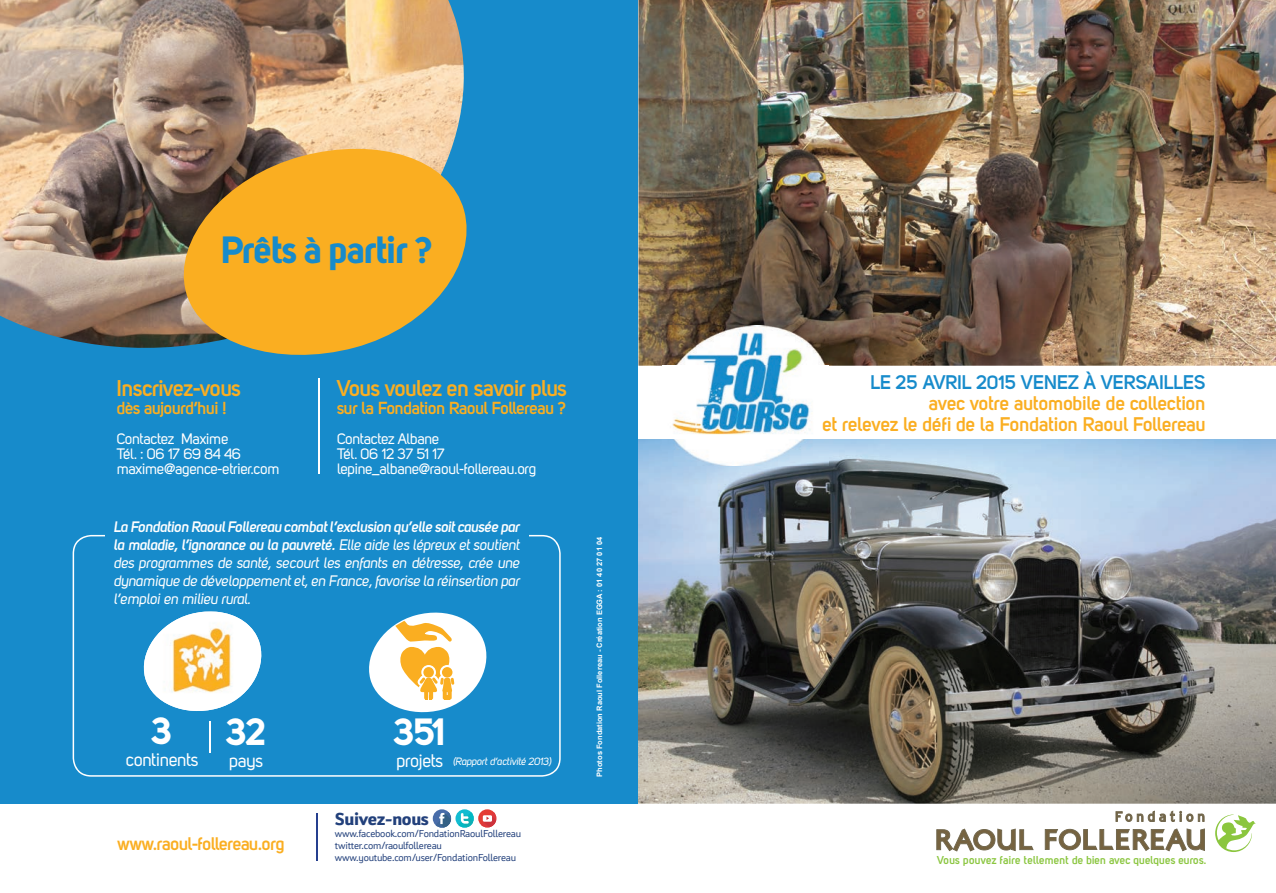
<style>
.page{position:relative;width:1276px;height:893px;background:#fff}
.page>*{position:absolute;margin:0;border:0;box-sizing:border-box;transform-origin:0 0}
.t1{font:37.5px "Uni Sans Bold";letter-spacing:-.025em;color:#178bcb}
.t2{font:37.5px "Uni Sans Bold";color:#fff}
.t3{font:700 22.5px "Uni Sans Semi";letter-spacing:-.025em;color:#faae21}
.t4{font:700 19.5px/21px "Uni Sans Semi";letter-spacing:-.01em;color:#faae21;text-align:right}
.t5{font:700 19.5px "Uni Sans Semi";letter-spacing:-.01em;color:#178bcb}
.t6{font:700 18px "Uni Sans Semi";letter-spacing:-.025em;color:#faae21}
.t7{font:18px "Uni Sans Regular";letter-spacing:-.025em;color:#fff}
.t8{font:700 18px "Insider";letter-spacing:-.02em;color:#22407b}
.t9{font:700 17.25px "Uni Sans Semi";letter-spacing:-.025em;color:#faae21}
.t10{font:15px/18px "Uni Sans Regular Italic";letter-spacing:-.025em;color:#fff;text-align:justify}
.t11{font:15px/18px "Uni Sans Semi Bold Italic";letter-spacing:-.025em;color:#fff}
.t12{font:15px/15px "Uni Sans Regular";letter-spacing:-.025em;color:#fff}
.t13{font:700 11.25px "Uni Sans Semi";color:#8bc640}
.t14{font:10.5px/12px "Insider";letter-spacing:-.02em;color:#22407b}
.t15{font:10.5px "Uni Sans Regular Italic";letter-spacing:-.025em;color:#fff}
.t16{font:700 7.5px "Arial";color:#fff}
.s1{font-family:"Uni Sans Regular Italic"}
</style>
<div class="page">
<div style="left:0;top:0;width:638px;height:804px;background:#178bcb"></div>
<img style="left:0;top:0;width:464px;height:348px">
<img style="left:638px;top:439px;width:638px;height:365px">
<img style="left:638px;top:0;width:638px;height:366px">
<svg style="left:172px;top:136px;width:295px;height:219px;background:#cb9e3f"></svg>
<svg style="left:73px;top:535px;width:488px;height:242px"></svg>
<div style="left:105px;top:512px;width:423px;height:103px;background:#178bcb"></div>
<svg style="left:138px;top:611px;width:129px;height:106px"></svg>
<img style="left:140px;top:612px;width:122px;height:100px">
<svg style="left:363px;top:612px;width:129px;height:106px"></svg>
<hr style="left:209px;top:721px;width:1px;height:32px;background:#fff">
<hr style="left:318px;top:379px;width:2px;height:95px;background:#fff">
<hr style="left:316px;top:814px;width:2px;height:47px;background:#253f8e">
<img style="left:663px;top:326px;width:166px;height:139px">
<svg style="left:1115px;top:811px;width:89px;height:11px"></svg>
<svg style="left:936px;top:829px;width:97px;height:22px"></svg>
<svg style="left:1045px;top:829px;width:159px;height:22px"></svg>
<svg style="left:1215px;top:814px;width:40px;height:38px"></svg>
<svg style="left:433px;top:809px;width:18px;height:19px"></svg>
<svg style="left:435px;top:812px;width:16px;height:16px"></svg>
<svg style="left:455px;top:809px;width:19px;height:19px"></svg>
<svg style="left:458px;top:812px;width:16px;height:16px"></svg>
<svg style="left:478px;top:809px;width:18px;height:18px"></svg>
<svg style="left:481px;top:812px;width:16px;height:16px"></svg>
<h1 class="t1" style="left:221px;top:227px;width:213px">Prêts à partir ?</h1>
<h2 class="t3" style="left:117px;top:374px;width:126px">Inscrivez-vous</h2>
<p class="t9" style="left:117px;top:397px;width:112px">dès aujourd’hui !</p>
<p class="t12" style="left:117px;top:431px;width:165px">Contactez Maxime<br>Tél. : 06 17 69 84 46 maxime@agence-etrier.com</p>
<h2 class="t3" style="left:337px;top:374px;width:232px">Vous voulez en savoir plus</h2>
<p class="t9" style="left:337px;top:397px;width:231px">sur la Fondation Raoul Follereau ?</p>
<p class="t12" style="left:337px;top:431px;width:201px">Contactez Albane<br>Tél. 06 12 37 51 17 lepine_albane@raoul-follereau.org</p>
<p class="t11" style="left:113px;top:517px;width:408px">La Fondation Raoul Follereau combat l’exclusion qu’elle soit causée par la maladie, l’ignorance ou la pauvreté. <span class="s1">Elle aide les lépreux et soutient</span></p>
<p class="t10" style="left:113px;top:554px;width:408px">des programmes de santé, secourt les enfants en détresse, crée une dynamique de développement et, en France, favorise la réinsertion par l’emploi en milieu rural.</p>
<h1 class="t2" style="left:152px;top:707px;width:23px">3</h1>
<p class="t7" style="left:126px;top:749px;width:74px">continents</p>
<h1 class="t2" style="left:226px;top:708px;width:42px">32</h1>
<p class="t7" style="left:229px;top:750px;width:35px">pays</p>
<p class="t6" style="left:118px;top:833px;width:169px">www.raoul-follereau.org</p>
<h1 class="t2" style="left:394px;top:708px;width:53px">351</h1>
<p class="t7" style="left:396px;top:750px;width:48px">projets</p>
<p class="t15" style="left:453px;top:755px;width:100px">(Rapport d’activité 2013)</p>
<p class="t8" style="left:335px;top:808px;width:96px">Suivez-nous</p>
<p class="t14" style="left:335px;top:828px;width:188px">www.facebook.com/FondationRaoulFollereau twitter.com/raoulfollereau www.youtube.com/user/FondationFollereau</p>
<p class="t16" style="left:594px;top:777px;width:241px;rotate:-90deg">Photos Fondation Raoul Follereau - Création EGGA : 01 40 27 01 04</p>
<h3 class="t5" style="left:870px;top:370px;width:337px">LE 25 AVRIL 2015 VENEZ À VERSAILLES</h3>
<h3 class="t4" style="left:822px;top:392px;width:385px">avec votre automobile de collection<br>et relevez le défi de la Fondation Raoul Follereau</h3>
<p class="t13" style="left:937px;top:853px;width:271px">Vous pouvez faire tellement de bien avec quelques euros.</p>
</div>
